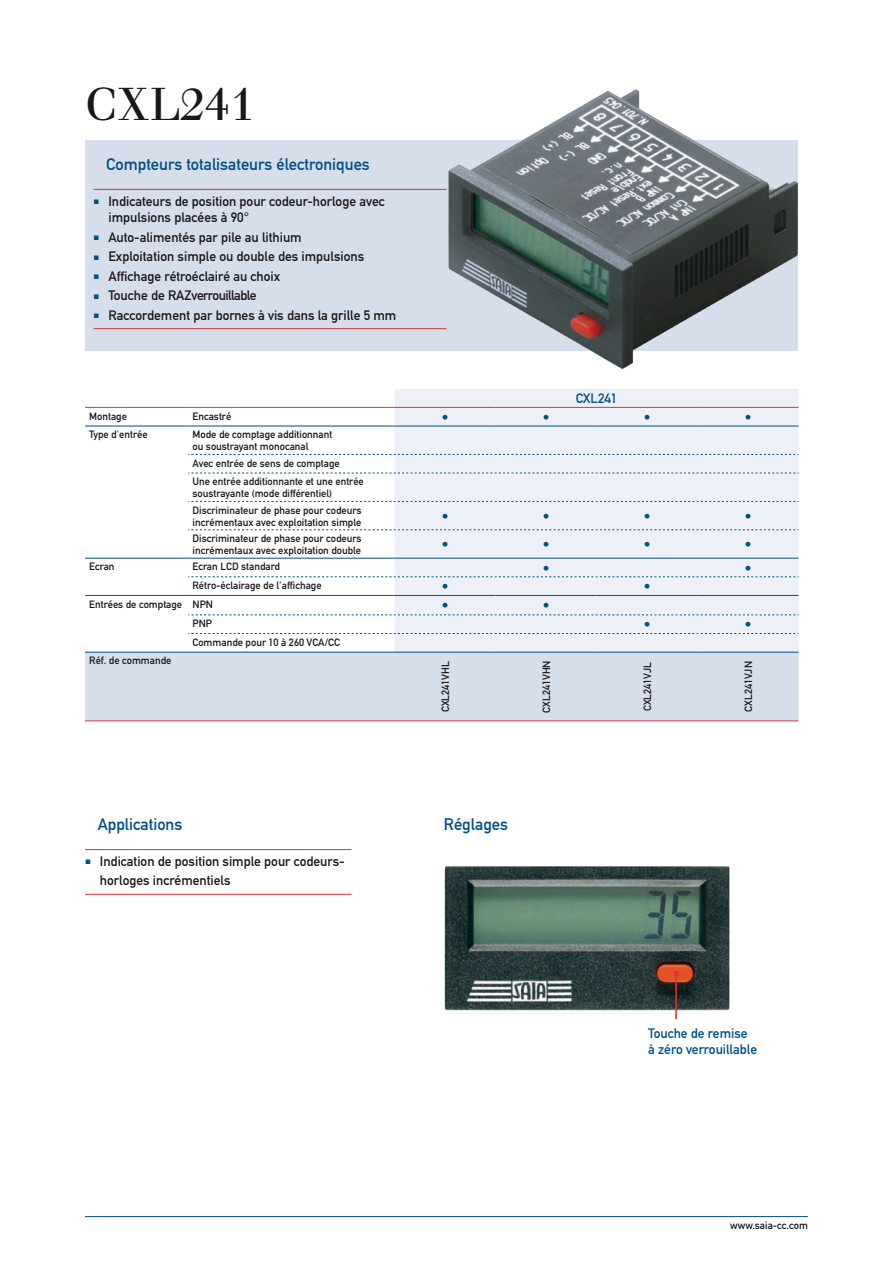
<style>
.page{position:relative;width:893px;height:1263px;background:#fff}
.page>*{position:absolute;margin:0;border:0;box-sizing:border-box;transform-origin:0 0}
._000_Titel_WB_19_20{font:45px "Walbaum";color:#1a171c}
._004_Subtitel_11_13{font:16.5px "DIN Mittelschrift";color:#004f87}
._006_Content{font:13.5px/16.5px "DIN Mittelschrift";color:#1a171c}
._006_Content-2{font:13.5px/16.5px "DIN Mittelschrift";color:#004f87}
._006_Content-3{font:13.5px "DIN Mittelschrift";letter-spacing:-.04em;color:#1a171c}
.Punkte{font:13.5px "DIN Mittelschrift";color:#004f87}
._006_Tabelle{font:10.5px/12px "DIN Mittelschrift";color:#1a171c}
._006_Content-4{font:10.5px "DIN Mittelschrift";color:#1a171c}
.s1{font-family:"Arial";font-size:9.75px;color:#004f87}
</style>
<div class="page">
<img style="left:444px;top:866px;width:286px;height:146px">
<hr style="left:85px;top:1216px;width:723px;height:1px;background:#004f87">
<div style="left:86px;top:140px;width:712px;height:210px;background:#d7deeb"></div>
<hr style="left:94px;top:189px;width:352px;height:1px;background:#dd3438">
<hr style="left:94px;top:328px;width:352px;height:1px;background:#dd3438">
<div style="left:395px;top:389px;width:403px;height:263px;background:#edf0f6"></div>
<div style="left:85px;top:653px;width:713px;height:67px;background:#d7deeb"></div>
<hr style="left:188px;top:407px;width:207px;height:1px;background:#dd3438">
<hr style="left:395px;top:407px;width:101px;height:1px;background:#dd3438">
<hr style="left:496px;top:407px;width:101px;height:1px;background:#dd3438">
<hr style="left:597px;top:407px;width:101px;height:1px;background:#dd3438">
<hr style="left:698px;top:407px;width:100px;height:1px;background:#dd3438">
<hr style="left:85px;top:407px;width:103px;height:1px;background:#dd3438">
<svg style="left:188px;top:454px;width:610px;height:1px"></svg>
<svg style="left:188px;top:473px;width:610px;height:1px"></svg>
<svg style="left:188px;top:501px;width:610px;height:1px"></svg>
<svg style="left:188px;top:529px;width:610px;height:1px"></svg>
<svg style="left:188px;top:576px;width:610px;height:1px"></svg>
<svg style="left:188px;top:615px;width:610px;height:1px"></svg>
<svg style="left:188px;top:633px;width:610px;height:1px"></svg>
<hr style="left:85px;top:426px;width:103px;height:1px;background:#004f87">
<hr style="left:188px;top:426px;width:207px;height:1px;background:#004f87">
<hr style="left:395px;top:426px;width:101px;height:1px;background:#004f87">
<hr style="left:496px;top:426px;width:101px;height:1px;background:#004f87">
<hr style="left:597px;top:426px;width:101px;height:1px;background:#004f87">
<hr style="left:698px;top:426px;width:100px;height:1px;background:#004f87">
<hr style="left:85px;top:558px;width:103px;height:1px;background:#004f87">
<hr style="left:188px;top:558px;width:207px;height:1px;background:#004f87">
<hr style="left:395px;top:558px;width:101px;height:1px;background:#004f87">
<hr style="left:496px;top:558px;width:101px;height:1px;background:#004f87">
<hr style="left:597px;top:558px;width:101px;height:1px;background:#004f87">
<hr style="left:698px;top:558px;width:100px;height:1px;background:#004f87">
<hr style="left:85px;top:595px;width:103px;height:1px;background:#004f87">
<hr style="left:188px;top:595px;width:207px;height:1px;background:#004f87">
<hr style="left:395px;top:595px;width:101px;height:1px;background:#004f87">
<hr style="left:496px;top:595px;width:101px;height:1px;background:#004f87">
<hr style="left:597px;top:595px;width:101px;height:1px;background:#004f87">
<hr style="left:698px;top:595px;width:100px;height:1px;background:#004f87">
<hr style="left:85px;top:652px;width:103px;height:1px;background:#004f87">
<hr style="left:188px;top:652px;width:207px;height:1px;background:#004f87">
<hr style="left:395px;top:652px;width:101px;height:1px;background:#004f87">
<hr style="left:496px;top:652px;width:101px;height:1px;background:#004f87">
<hr style="left:597px;top:652px;width:101px;height:1px;background:#004f87">
<hr style="left:698px;top:652px;width:100px;height:1px;background:#004f87">
<hr style="left:85px;top:720px;width:103px;height:1px;background:#dd3438">
<hr style="left:188px;top:720px;width:207px;height:1px;background:#dd3438">
<hr style="left:395px;top:720px;width:101px;height:1px;background:#dd3438">
<hr style="left:496px;top:720px;width:101px;height:1px;background:#dd3438">
<hr style="left:597px;top:720px;width:101px;height:1px;background:#dd3438">
<hr style="left:698px;top:720px;width:100px;height:1px;background:#dd3438">
<hr style="left:85px;top:849px;width:266px;height:1px;background:#dd3438">
<hr style="left:85px;top:894px;width:266px;height:1px;background:#dd3438">
<hr style="left:676px;top:973px;width:1px;height:46px;background:#dd3438">
<svg style="left:674px;top:971px;width:4px;height:4px"></svg>
<img style="left:446px;top:89px;width:352px;height:280px">
<p class="_000_Titel_WB_19_20" style="left:85px;top:78px;width:172px">CXL241</p>
<p class="_004_Subtitel_11_13" style="left:106px;top:154px;width:265px">Compteurs totalisateurs électroniques</p>
<p class="_006_Content" style="left:108px;top:193px;width:278px;text-indent:-15px"><span class="s1">■</span> Indicateurs de position pour codeur-horloge avec impulsions placées à 90°</p>
<p class="_006_Content" style="left:94px;top:229px;width:210px"><span class="s1">■</span> Auto-alimentés par pile au lithium</p>
<p class="_006_Content" style="left:94px;top:248px;width:272px"><span class="s1">■</span> Exploitation simple ou double des impulsions</p>
<p class="_006_Content" style="left:94px;top:268px;width:188px"><span class="s1">■</span> Affichage rétroéclairé au choix</p>
<p class="_006_Content-3" style="left:94px;top:288px;width:164px"><span class="s1">■</span> Touche de RAZverrouillable</p>
<p class="_006_Content" style="left:94px;top:307px;width:304px"><span class="s1">■</span> Raccordement par bornes à vis dans la grille 5 mm</p>
<p class="_006_Content-2" style="left:576px;top:390px;width:43px">CXL241</p>
<p class="_006_Tabelle" style="left:89px;top:410px;width:39px">Montage</p>
<p class="_006_Tabelle" style="left:193px;top:410px;width:40px">Encastré</p>
<p class="Punkte" style="left:442px;top:409px;width:8px">•</p>
<p class="Punkte" style="left:543px;top:409px;width:8px">•</p>
<p class="Punkte" style="left:644px;top:409px;width:8px">•</p>
<p class="Punkte" style="left:745px;top:409px;width:8px">•</p>
<p class="_006_Tabelle" style="left:89px;top:428px;width:60px">Type d'entrée</p>
<p class="_006_Tabelle" style="left:193px;top:428px;width:141px">Mode de comptage additionnant ou soustrayant monocanal</p>
<p class="_006_Tabelle" style="left:193px;top:457px;width:149px">Avec entrée de sens de comptage</p>
<p class="_006_Tabelle" style="left:193px;top:475px;width:173px">Une entrée additionnante et une entrée soustrayante (mode différentiel)</p>
<p class="_006_Tabelle" style="left:193px;top:504px;width:170px">Discriminateur de phase pour codeurs incrémentaux avec exploitation simple</p>
<p class="Punkte" style="left:442px;top:508px;width:8px">•</p>
<p class="Punkte" style="left:543px;top:508px;width:8px">•</p>
<p class="Punkte" style="left:644px;top:508px;width:8px">•</p>
<p class="Punkte" style="left:745px;top:508px;width:8px">•</p>
<p class="_006_Tabelle" style="left:193px;top:532px;width:170px">Discriminateur de phase pour codeurs incrémentaux avec exploitation double</p>
<p class="Punkte" style="left:442px;top:536px;width:8px">•</p>
<p class="Punkte" style="left:543px;top:536px;width:8px">•</p>
<p class="Punkte" style="left:644px;top:536px;width:8px">•</p>
<p class="Punkte" style="left:745px;top:536px;width:8px">•</p>
<p class="_006_Tabelle" style="left:89px;top:561px;width:27px">Ecran</p>
<p class="_006_Tabelle" style="left:193px;top:561px;width:89px">Ecran LCD standard</p>
<p class="Punkte" style="left:543px;top:560px;width:8px">•</p>
<p class="Punkte" style="left:745px;top:560px;width:8px">•</p>
<p class="_006_Tabelle" style="left:193px;top:579px;width:131px">Rétro-éclairage de l'affichage</p>
<p class="Punkte" style="left:442px;top:578px;width:8px">•</p>
<p class="Punkte" style="left:644px;top:578px;width:8px">•</p>
<p class="_006_Tabelle" style="left:89px;top:598px;width:94px">Entrées de comptage</p>
<p class="_006_Tabelle" style="left:193px;top:598px;width:22px">NPN</p>
<p class="Punkte" style="left:442px;top:597px;width:8px">•</p>
<p class="Punkte" style="left:543px;top:597px;width:8px">•</p>
<p class="_006_Tabelle" style="left:193px;top:617px;width:21px">PNP</p>
<p class="Punkte" style="left:644px;top:617px;width:8px">•</p>
<p class="Punkte" style="left:745px;top:617px;width:8px">•</p>
<p class="_006_Tabelle" style="left:193px;top:636px;width:149px">Commande pour 10 à 260 VCA/CC</p>
<p class="_006_Content-4" style="left:89px;top:654px;width:84px">Réf. de commande</p>
<p class="_006_Content-4" style="left:439px;top:712px;width:52px;rotate:-90deg">CXL241VHL</p>
<p class="_006_Content-4" style="left:540px;top:713px;width:54px;rotate:-90deg">CXL241VHN</p>
<p class="_006_Content-4" style="left:641px;top:711px;width:51px;rotate:-90deg">CXL241VJL</p>
<p class="_006_Content-4" style="left:742px;top:712px;width:52px;rotate:-90deg">CXL241VJN</p>
<p class="_004_Subtitel_11_13" style="left:98px;top:814px;width:86px">Applications</p>
<p class="_006_Content" style="left:100px;top:851px;width:246px;line-height:19.5px;text-indent:-15px"><span class="s1">■</span> Indication de position simple pour codeurs&shy;horloges incrémentiels</p>
<p class="_004_Subtitel_11_13" style="left:444px;top:814px;width:66px">Réglages</p>
<p class="_006_Content-2" style="left:648px;top:1025px;width:110px">Touche de remise à zéro verrouillable</p>
<p class="_006_Tabelle" style="left:730px;top:1219px;width:79px">www.saia-cc.com</p>
</div>
